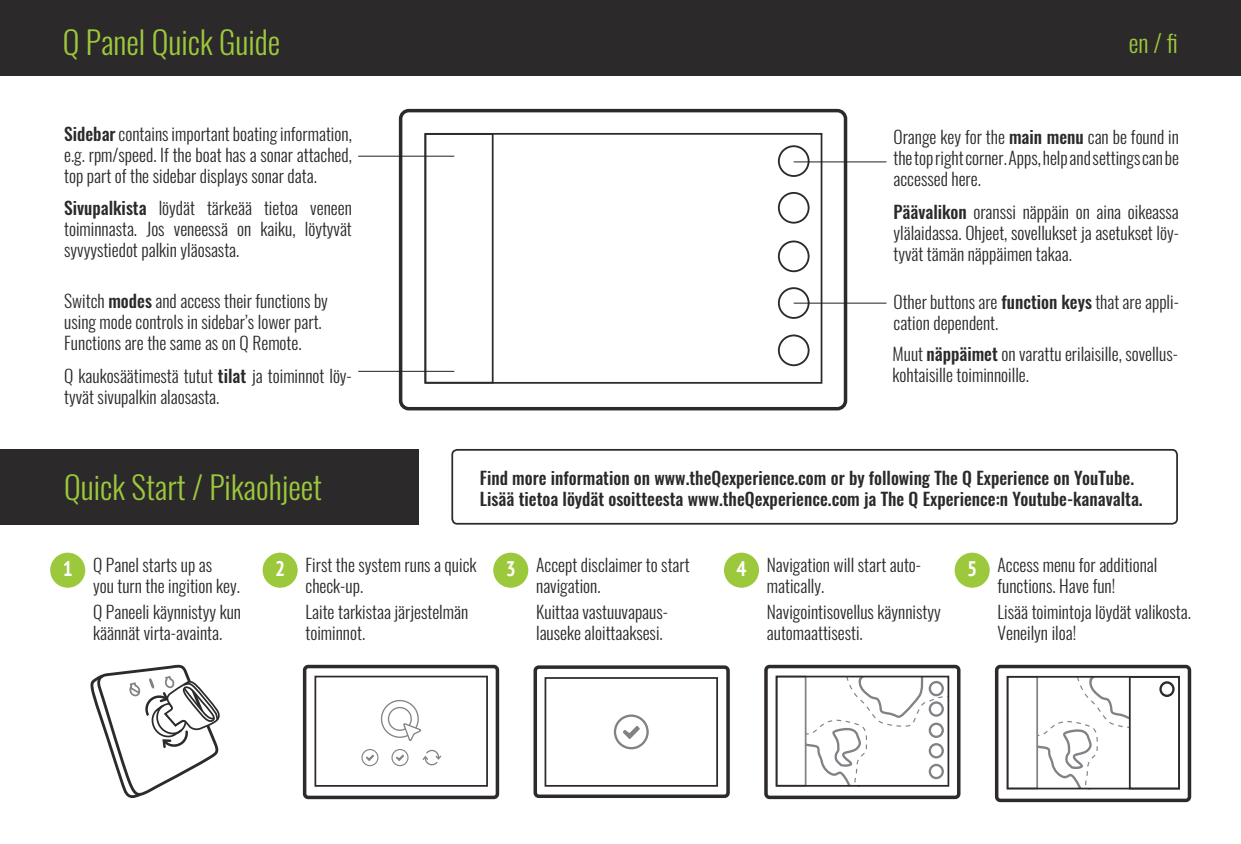
<style>
.page{position:relative;width:1241px;height:844px;background:#fff}
.page>*{position:absolute;margin:0;border:0;box-sizing:border-box;transform-origin:0 0}
.t1{font:300 31.5px "Oswald";color:#9cc83c}
.t2{font:300 24.5px "Oswald";color:#9cc83c}
.t3{font:700 condensed 21px "PT Sans";color:#fff}
.t4{font:300 17.5px/21px "Oswald";color:#2b292a}
.t5{font:500 17.5px "Oswald";color:#2b292a}
.s1{font-weight:500}
</style>
<div class="page">
<svg style="left:90px;top:664px;width:130px;height:133px"></svg>
<div style="left:533px;top:665px;width:196px;height:132px;border:4px solid #2e292b;border-radius:4px"></div>
<div style="left:544px;top:677px;width:174px;height:109px;border:2px solid #2e292b"></div>
<svg style="left:613px;top:714px;width:35px;height:35px"></svg>
<svg style="left:804px;top:678px;width:140px;height:105px"></svg>
<div style="left:764px;top:664px;width:196px;height:134px;border:4px solid #2e292b;border-radius:4px"></div>
<div style="left:775px;top:675px;width:174px;height:111px;border:2px solid #2e292b"></div>
<svg style="left:1036px;top:678px;width:139px;height:108px"></svg>
<div style="left:994px;top:664px;width:196px;height:137px;border:4px solid #2e292b;border-radius:4px"></div>
<div style="left:1006px;top:675px;width:173px;height:114px;border:2px solid #2e292b"></div>
<div style="left:0;top:0;width:1240px;height:76px;background:#2b292a"></div>
<div style="left:0;top:449px;width:418px;height:75px;background:#2b292a"></div>
<div style="left:303px;top:664px;width:196px;height:135px;border:4px solid #2e292b;border-radius:4px"></div>
<div style="left:314px;top:675px;width:174px;height:111px;border:2px solid #2e292b"></div>
<svg style="left:391px;top:749px;width:17px;height:17px"></svg>
<svg style="left:361px;top:749px;width:17px;height:17px"></svg>
<svg style="left:422px;top:749px;width:19px;height:16px"></svg>
<div style="left:424px;top:133px;width:69px;height:250px;border:2px solid #2b2b2b"></div>
<svg style="left:777px;top:145px;width:32px;height:32px"></svg>
<svg style="left:777px;top:192px;width:32px;height:31px"></svg>
<svg style="left:777px;top:240px;width:32px;height:32px"></svg>
<svg style="left:777px;top:287px;width:32px;height:32px"></svg>
<svg style="left:777px;top:334px;width:32px;height:32px"></svg>
<div style="left:399px;top:109px;width:448px;height:301px;border:4px solid #2e292b;border-radius:8px"></div>
<div style="left:424px;top:133px;width:398px;height:250px;border:2px solid #2e292b"></div>
<hr style="left:358px;top:156px;width:96px;height:1px;background:#231f20">
<hr style="left:358px;top:371px;width:96px;height:1px;background:#231f20">
<hr style="left:793px;top:161px;width:93px;height:1px;background:#231f20">
<hr style="left:793px;top:302px;width:93px;height:1px;background:#231f20">
<div style="left:451px;top:449px;width:726px;height:75px;border:2px solid #2b2b2b;border-radius:5px"></div>
<div style="left:50px;top:552px;width:35px;height:35px;background:#9cc83c;border-radius:50%"></div>
<div style="left:262px;top:552px;width:35px;height:35px;background:#9cc83c;border-radius:50%"></div>
<div style="left:493px;top:552px;width:35px;height:35px;background:#9cc83c;border-radius:50%"></div>
<div style="left:723px;top:552px;width:36px;height:35px;background:#9cc83c;border-radius:50%"></div>
<div style="left:954px;top:552px;width:35px;height:35px;background:#9cc83c;border-radius:50%"></div>
<svg style="left:380px;top:700px;width:42px;height:41px"></svg>
<p class="t1" style="left:63px;top:21px;width:219px">Q Panel Quick Guide</p>
<p class="t4" style="left:64px;top:123px;width:289px;text-align:justify"><span class="s1">Sidebar</span> contains important boating information, e.g. rpm/speed. If the boat has a sonar attached, top part of the sidebar displays sonar data.</p>
<p class="t4" style="left:64px;top:197px;width:289px;text-align:justify"><span class="s1">Sivupalkista</span> löydät tärkeää tietoa veneen toiminnasta. Jos veneessä on kaiku, löytyvät syvyystiedot palkin yläosasta.</p>
<p class="t4" style="left:64px;top:290px;width:265px">Switch <span class="s1">modes</span> and access their functions by using mode controls in sidebar’s lower part.<br>Functions are the same as on Q Remote.</p>
<p class="t4" style="left:64px;top:365px;width:289px">Q kaukosäätimestä tutut <span class="s1">tilat</span> ja toiminnot löy&shy;tyvät sivupalkin alaosasta.</p>
<p class="t1" style="left:64px;top:466px;width:259px">Quick Start / Pikaohjeet</p>
<p class="t2" style="left:1128px;top:27px;width:51px">en / fi</p>
<p class="t4" style="left:893px;top:126px;width:287px;text-align:justify">Orange key for the <span class="s1">main menu</span> can be found in the top right corner. Apps, help and settings can be accessed here.</p>
<p class="t4" style="left:893px;top:201px;width:287px;text-align:justify"><span class="s1">Päävalikon</span> oranssi näppäin on aina oikeassa ylälaidassa. Ohjeet, sovellukset ja asetukset löy&shy;tyvät tämän näppäimen takaa.</p>
<p class="t4" style="left:893px;top:291px;width:287px">Other buttons are <span class="s1">function keys</span> that are appli&shy;cation dependent.</p>
<p class="t4" style="left:892px;top:343px;width:287px">Muut <span class="s1">näppäimet</span> on varattu erilaisille, sovellus&shy;kohtaisille toiminnoille.</p>
<p class="t5" style="left:480px;top:465px;width:655px">Find more information on www.theQexperience.com or by following The Q Experience on YouTube.</p>
<p class="t5" style="left:480px;top:486px;width:664px">Lisää tietoa löydät osoitteesta www.theQexperience.com ja The Q Experience:n Youtube-kanavalta.</p>
<p class="t4" style="left:93px;top:554px;width:148px">Q Panel starts up as<br>you turn the ingition key.</p>
<p class="t3" style="left:63px;top:555px;width:12px">1</p>
<p class="t4" style="left:305px;top:554px;width:172px">First the system runs a quick check-up.</p>
<p class="t3" style="left:275px;top:555px;width:12px">2</p>
<p class="t4" style="left:536px;top:554px;width:155px">Accept disclaimer to start navigation.</p>
<p class="t3" style="left:505px;top:555px;width:12px">3</p>
<p class="t4" style="left:766px;top:554px;width:156px">Navigation will start auto&shy;matically.</p>
<p class="t3" style="left:736px;top:555px;width:12px">4</p>
<p class="t4" style="left:997px;top:554px;width:161px">Access menu for additional functions. Have fun!</p>
<p class="t3" style="left:967px;top:555px;width:12px">5</p>
<p class="t4" style="left:93px;top:601px;width:149px">Q Paneeli käynnistyy kun käännät virta-avainta.</p>
<p class="t4" style="left:305px;top:601px;width:164px">Laite tarkistaa järjestelmän toiminnot.</p>
<p class="t4" style="left:536px;top:601px;width:133px">Kuittaa vastuuvapaus-</p>
<p class="t4" style="left:536px;top:622px;width:128px">lauseke aloittaaksesi.</p>
<p class="t4" style="left:766px;top:601px;width:175px">Navigointisovellus käynnistyy automaattisesti.</p>
<p class="t4" style="left:997px;top:601px;width:195px">Lisää toimintoja löydät valikosta.<br>Veneilyn iloa!</p>
</div>
